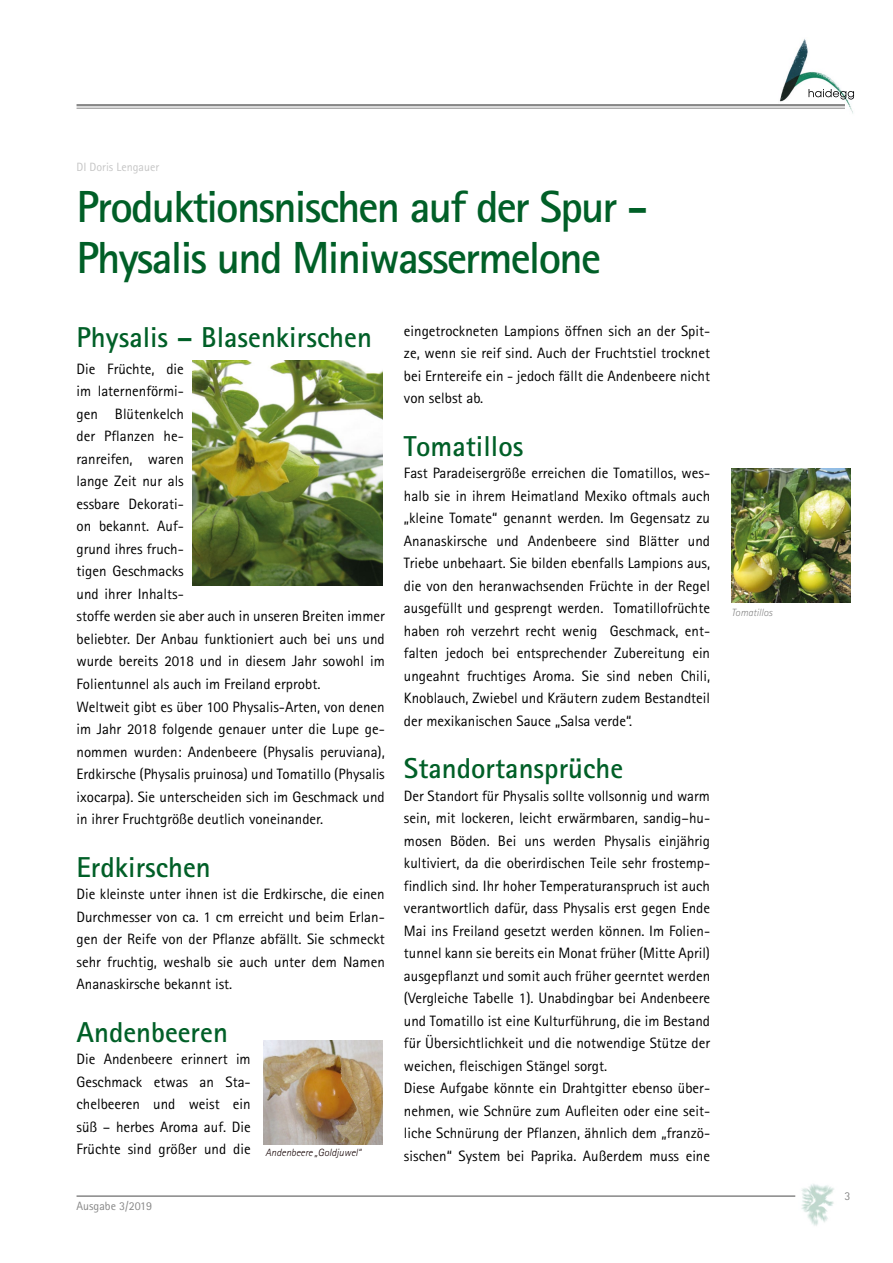
<style>
.page{position:relative;width:893px;height:1263px;background:#fff}
.page>*{position:absolute;margin:0;border:0;box-sizing:border-box;transform-origin:0 0}
.t1{font:700 45px/51px "Rotis Sans Serif";letter-spacing:-.04em;color:#005f27}
.t2{font:700 28.8px "Rotis Sans Serif";color:#005f27}
.t3{font:15px/22.5px "Rotis Sans Serif";color:#000;text-align:justify}
.t4{font:12px "Rotis Sans Serif";color:#c6c6c6}
.t5{font:12px "Rotis Sans Serif";color:#878787}
.t6{font:italic 300 10.5px "Rotis Sans Serif";color:#878787}
.s1{font-weight:700;font-size:28.8px;color:#005f27}
</style>
<div class="page">
<hr style="left:77px;top:1195px;width:718px;height:2px;background:#878787">
<hr style="left:77px;top:104px;width:768px;height:2px;background:#878787">
<hr style="left:77px;top:108px;width:768px;height:1px;background:#878787">
<img style="left:801px;top:1184px;width:33px;height:42px">
<img style="left:778px;top:39px;width:75px;height:75px">
<img style="left:809px;top:89px;width:45px;height:11px">
<img style="left:192px;top:360px;width:191px;height:225px">
<img style="left:263px;top:1040px;width:120px;height:104px">
<img style="left:731px;top:468px;width:120px;height:134px">
<p class="t4" style="left:77px;top:160px;width:84px">DI Doris Lengauer</p>
<h1 class="t1" style="left:77px;top:180px;width:573px">Produktionsnischen auf der Spur -<br>Physalis und Miniwassermelone</h1>
<p class="t3" style="left:404px;top:319px;width:308px;text-indent:-327px"><span class="s1">Physalis – Blasenkirschen</span> eingetrockneten Lampions öffnen sich an der Spit&shy;ze, wenn sie reif sind. Auch der Fruchtstiel trocknet bei Erntereife ein - jedoch fällt die Andenbeere nicht von selbst ab.</p>
<h2 class="t2" style="left:404px;top:428px;width:121px">Tomatillos</h2>
<p class="t3" style="left:404px;top:462px;width:308px">Fast Paradeisergröße erreichen die Tomatillos, wes&shy;halb sie in ihrem Heimatland Mexiko oftmals auch „kleine Tomate“ genannt werden. Im Gegensatz zu Ananaskirsche und Andenbeere sind Blätter und Triebe unbehaart. Sie bilden ebenfalls Lampions aus, die von den heranwachsenden Früchte in der Regel ausgefüllt und gesprengt werden. Tomatillofrüchte haben roh verzehrt recht wenig Geschmack, ent&shy;falten jedoch bei entsprechender Zubereitung ein ungeahnt fruchtiges Aroma. Sie sind neben Chili, Knoblauch, Zwiebel und Kräutern zudem Bestandteil der mexikanischen Sauce „Salsa verde“.</p>
<h2 class="t2" style="left:404px;top:750px;width:221px">Standortansprüche</h2>
<p class="t3" style="left:404px;top:784px;width:308px;text-align:left">Der Standort für Physalis sollte vollsonnig und warm sein, mit lockeren, leicht erwärmbaren, sandig–hu&shy;mosen Böden. Bei uns werden Physalis einjährig kultiviert, da die oberirdischen Teile sehr frostemp&shy;findlich sind. Ihr hoher Temperaturanspruch ist auch verantwortlich dafür, dass Physalis erst gegen Ende Mai ins Freiland gesetzt werden können. Im Folien&shy;tunnel kann sie bereits ein Monat früher (Mitte April) ausgepflanzt und somit auch früher geerntet werden (Vergleiche Tabelle 1). Unabdingbar bei Andenbeere und Tomatillo ist eine Kulturführung, die im Bestand für Übersichtlichkeit und die notwendige Stütze der weichen, fleischigen Stängel sorgt.<br>Diese Aufgabe könnte ein Drahtgitter ebenso über&shy;nehmen, wie Schnüre zum Aufleiten oder eine seit&shy;liche Schnürung der Pflanzen, ähnlich dem „franzö&shy;sischen“ System bei Paprika. Außerdem muss eine</p>
<p class="t3" style="left:77px;top:357px;width:310px;text-align:left">Die Früchte, die<br>im laternenförmi-<br>gen Blütenkelch<br>der Pflanzen he-<br>ranreifen, waren<br>lange Zeit nur als<br>essbare Dekorati-<br>on bekannt. Auf-<br>grund ihres fruch-<br>tigen Geschmacks<br>und ihrer Inhalts-<br>stoffe werden sie aber auch in unseren Breiten immer beliebter. Der Anbau funktioniert auch bei uns und wurde bereits 2018 und in diesem Jahr sowohl im<br>Folientunnel als auch im Freiland erprobt.<br>Weltweit gibt es über 100 Physalis-Arten, von denen im Jahr 2018 folgende genauer unter die Lupe ge&shy;nommen wurden: Andenbeere (Physalis peruviana),<br>Erdkirsche (Physalis pruinosa) und Tomatillo (Physalis ixocarpa). Sie unterscheiden sich im Geschmack und in ihrer Fruchtgröße deutlich voneinander.</p>
<h2 class="t2" style="left:77px;top:848px;width:136px">Erdkirschen</h2>
<p class="t3" style="left:77px;top:882px;width:310px">Die kleinste unter ihnen ist die Erdkirsche, die einen Durchmesser von ca. 1 cm erreicht und beim Erlan&shy;gen der Reife von der Pflanze abfällt. Sie schmeckt sehr fruchtig, weshalb sie auch unter dem Namen Ananaskirsche bekannt ist.</p>
<h2 class="t2" style="left:77px;top:1013px;width:153px">Andenbeeren</h2>
<p class="t3" style="left:77px;top:1047px;width:286px;text-align:left">Die Andenbeere erinnert im<br>Geschmack etwas an Sta-<br>chelbeeren und weist ein<br>süß – herbes Aroma auf. Die<br>Früchte sind größer und die <sub>Andenbeere</sub> <sub>„Goldjuwel“</sub></p>
<p class="t5" style="left:77px;top:1198px;width:77px">Ausgabe 3/2019</p>
<p class="t6" style="left:731px;top:606px;width:43px">Tomatillos</p>
<p class="t5" style="left:845px;top:1189px;width:7px">3</p>
</div>
